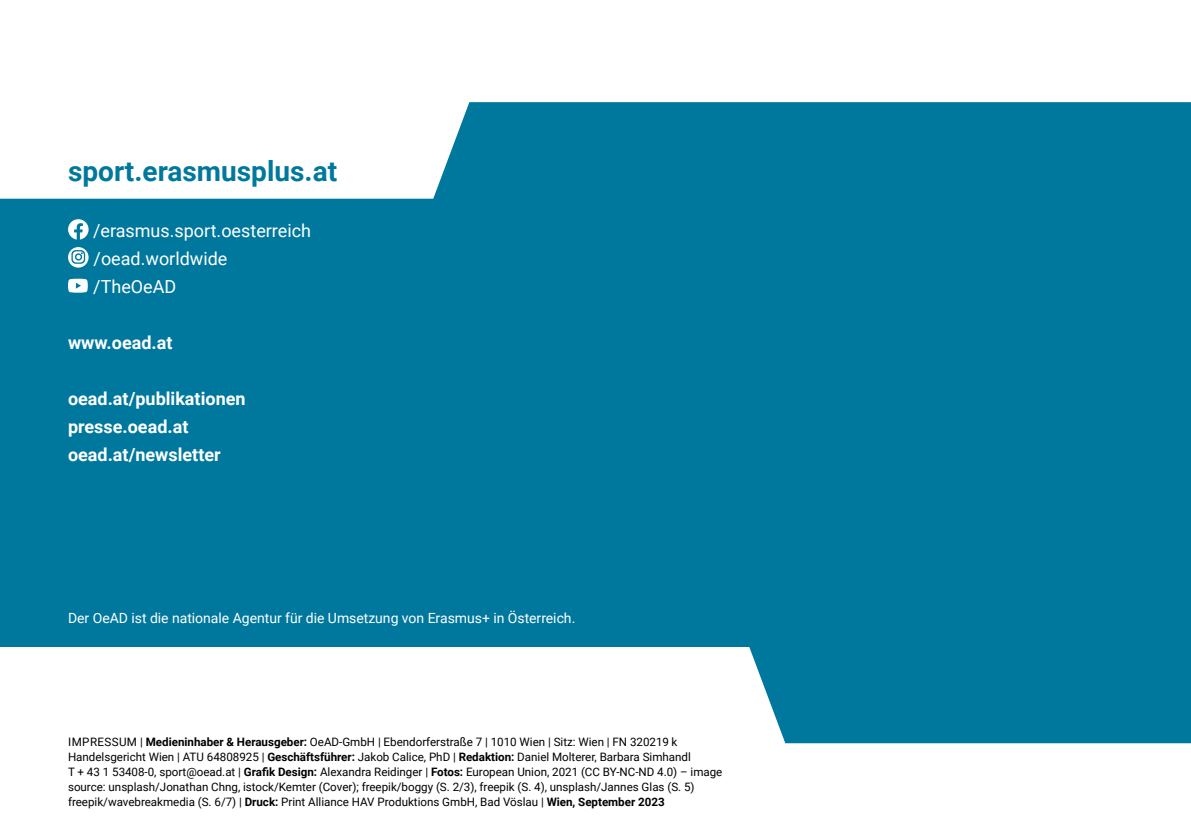
<style>
.page{position:relative;width:1191px;height:840px;background:#fff}
.page>*{position:absolute;margin:0;border:0;box-sizing:border-box;transform-origin:0 0}
.t1{font:700 28px "Roboto";color:#00789e}
.t2{font:700 18px/28px "Roboto";color:#fff}
.t3{font:18px/28px "Roboto";color:#fff}
.t4{font:14px "Roboto";color:#fff}
.t5{font:11.6px/15px "Roboto";color:#000}
.s1{font-weight:700}
</style>
<div class="page">
<div style="left:0;top:102px;width:1191px;height:544px;background:#00789e"></div>
<svg style="left:0;top:646px;width:1191px;height:98px"></svg>
<svg style="left:68px;top:219px;width:21px;height:20px"></svg>
<svg style="left:68px;top:247px;width:21px;height:20px"></svg>
<svg style="left:68px;top:278px;width:20px;height:14px"></svg>
<h1 class="t1" style="left:68px;top:151px;width:271px">sport.erasmusplus.at</h1>
<h2 class="t3" style="left:93px;top:215px;width:220px">/erasmus.sport.oesterreich /oead.worldwide /TheOeAD</h2>
<h2 class="t2" style="left:68px;top:327px;width:106px">www.oead.at</h2>
<h2 class="t2" style="left:68px;top:383px;width:179px">oead.at/publikationen presse.oead.at oead.at/newsletter</h2>
<p class="t4" style="left:68px;top:608px;width:509px">Der OeAD ist die nationale Agentur für die Umsetzung von Erasmus+ in Österreich.</p>
<p class="t5" style="left:68px;top:733px;width:656px">IMPRESSUM | <span class="s1">Medieninhaber &amp; Herausgeber:</span> OeAD-GmbH | Ebendorferstraße 7 | 1010 Wien | Sitz: Wien | FN 320219 k Handelsgericht Wien | ATU 64808925 | <span class="s1">Geschäftsführer:</span> Jakob Calice, PhD | <span class="s1">Redaktion:</span> Daniel Molterer, Barbara Simhandl<br>T + 43 1 53408-0, sport@oead.at | <span class="s1">Grafik Design:</span> Alexandra Reidinger | <span class="s1">Fotos:</span> European Union, 2021 (CC BY-NC-ND 4.0) – image source: unsplash/Jonathan Chng, istock/Kemter (Cover); freepik/boggy (S. 2/3), freepik (S. 4), unsplash/Jannes Glas (S. 5) freepik/wavebreakmedia (S. 6/7) | <span class="s1">Druck:</span> Print Alliance HAV Produktions GmbH, Bad Vöslau | <span class="s1">Wien, September 2023</span></p>
</div>
